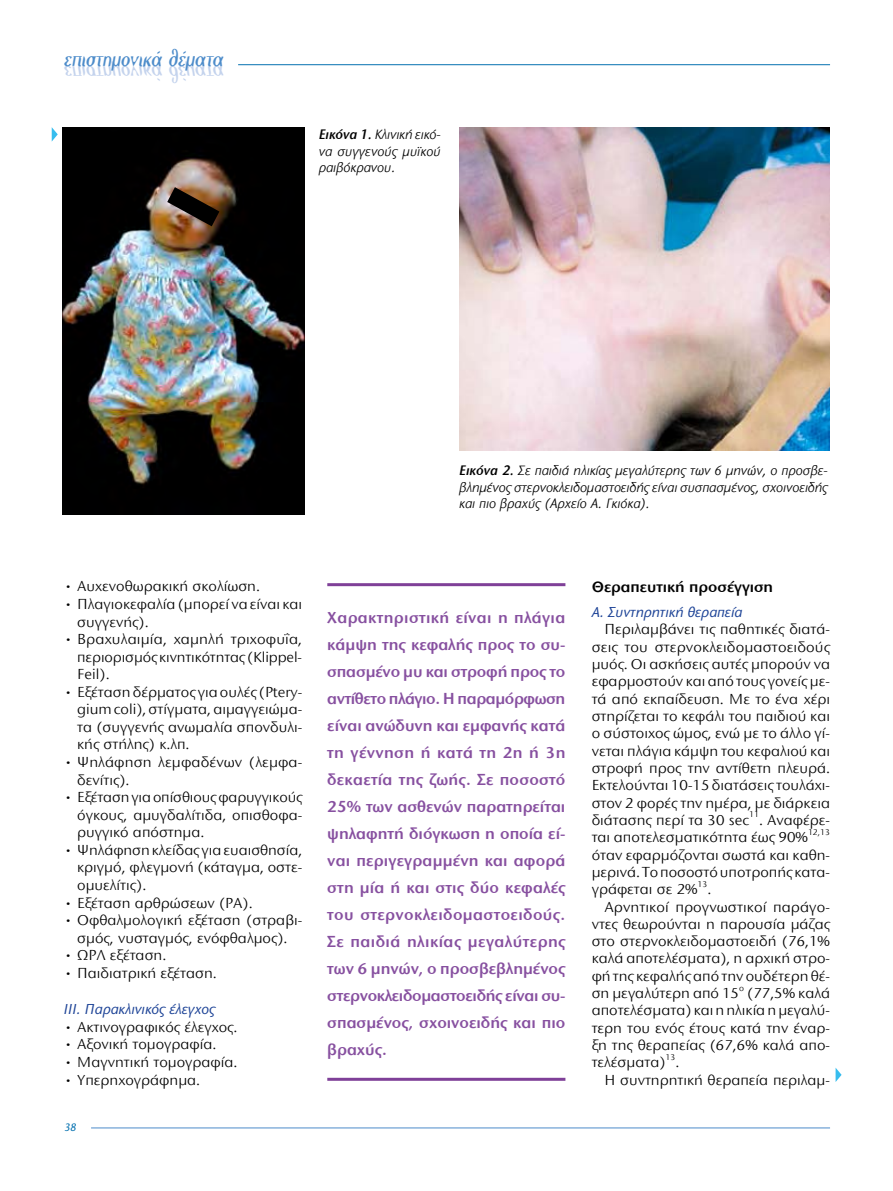
<style>
.page{position:relative;width:893px;height:1191px;background:#fff}
.page>*{position:absolute;margin:0;border:0;box-sizing:border-box;transform-origin:0 0}
.t1{font:600 16.5px/27px "Stone Sans ITC Hel";color:#8750a0;text-align:justify}
.t2{font:600 15.75px "Stone Sans ITC Hel";color:#000}
.t3{font:15px/17.2px "Stone Sans ITC Hel";color:#000;text-align:justify}
.t4{font:italic 500 15px "Stone Sans ITC Hel";color:#1e4497}
.t5{font:italic 14.25px/16.5px "Stone Sans ITC Hel";color:#000;text-align:justify}
.t6{font:italic 500 11.25px "Stone Sans ITC Hel";color:#0571b0;scale:.95 1}
.t7{font:8.7px "Stone Sans ITC Hel";color:#000}
.s1{font-weight:600}
</style>
<div class="page">
<hr style="left:91px;top:1127px;width:739px;height:1px;background:#4d8cca">
<hr style="left:238px;top:64px;width:592px;height:1px;background:#0571b0">
<svg style="left:52px;top:127px;width:6px;height:14px"></svg>
<svg style="left:836px;top:1068px;width:6px;height:14px"></svg>
<img style="left:459px;top:128px;width:370px;height:322px">
<img style="left:63px;top:128px;width:242px;height:386px">
<svg style="left:167px;top:187px;width:52px;height:39px;background:#5e4431"></svg>
<hr style="left:327px;top:583px;width:238px;height:3px;background:#7f4098">
<hr style="left:327px;top:1077px;width:238px;height:3px;background:#7f4098">
<p class="t5" style="left:319px;top:126px;width:123px"><span class="s1">Εικόνα 1.</span> Κλινική εικό&shy;να συγγενούς μυϊκού ραιβόκρανου.</p>
<p class="t5" style="left:459px;top:462px;width:370px"><span class="s1">Εικόνα 2.</span> Σε παιδιά ηλικίας μεγαλύτερης των 6 μηνών, ο προσβε&shy;βλημένος στερνοκλειδομαστοειδής είναι συσπασμένος, σχοινοειδής και πιο βραχύς (Αρχείο Α. Γκιόκα).</p>
<p class="t3" style="left:64px;top:578px;width:198px">• Αυχενοθωρακική σκολίωση.</p>
<p class="t3" style="left:77px;top:595px;width:226px;text-indent:-13px">• Πλαγιοκεφαλία (μπορεί να είναι και συγγενής).</p>
<p class="t3" style="left:77px;top:631px;width:226px;text-indent:-13px">• Βραχυλαιμία, χαμηλή τριχοφυΐα, περιορισμός κινητικότητας (Klippel-Feil).</p>
<p class="t3" style="left:77px;top:683px;width:227px;text-indent:-13px">• Εξέταση δέρματος για ουλές (Ptery&shy;gium coli), στίγματα, αιμαγγειώμα&shy;τα (συγγενής ανωμαλία σπονδυλι&shy;κής στήλης) κ.λπ.</p>
<p class="t3" style="left:77px;top:753px;width:226px;text-indent:-13px">• Ψηλάφηση λεμφαδένων (λεμφα&shy;δενίτις).</p>
<p class="t3" style="left:77px;top:789px;width:227px;text-indent:-13px">• Εξέταση για οπίσθιους φαρυγγικούς όγκους, αμυγδαλίτιδα, οπισθοφα&shy;ρυγγικό απόστημα.</p>
<p class="t3" style="left:77px;top:841px;width:227px;text-indent:-13px">• Ψηλάφηση κλείδας για ευαισθησία, κριγμό, φλεγμονή (κάταγμα, οστε&shy;ομυελίτις).</p>
<p class="t3" style="left:64px;top:894px;width:190px">• Εξέταση αρθρώσεων (ΡΑ).</p>
<p class="t3" style="left:64px;top:911px;width:240px;text-align:center">• Οφθαλμολογική εξέταση (στραβι&shy;σμός, νυσταγμός, ενόφθαλμος).</p>
<p class="t3" style="left:64px;top:947px;width:104px">• ΩΡΛ εξέταση.</p>
<p class="t3" style="left:64px;top:964px;width:155px">• Παιδιατρική εξέταση.</p>
<p class="t4" style="left:64px;top:1001px;width:153px">ΙΙΙ. Παρακλινικός έλεγχος</p>
<p class="t3" style="left:64px;top:1018px;width:175px">• Ακτινογραφικός έλεγχος.</p>
<p class="t3" style="left:64px;top:1036px;width:154px">• Αξονική τομογραφία.</p>
<p class="t3" style="left:64px;top:1053px;width:175px">• Μαγνητική τομογραφία.</p>
<p class="t3" style="left:64px;top:1071px;width:138px">• Υπερηχογράφημα.</p>
<p class="t6" style="left:64px;top:1121px;width:16px">38</p>
<p class="t1" style="left:327px;top:604px;width:240px">Χαρακτηριστική είναι η πλάγια κάμψη της κεφαλής προς το συ&shy;σπασμένο μυ και στροφή προς το αντίθετο πλάγιο. Η παραμόρφωση είναι ανώδυνη και εμφανής κατά τη γέννηση ή κατά τη 2η ή 3η δεκαετία της ζωής. Σε ποσοστό 25% των ασθενών παρατηρείται ψηλαφητή διόγκωση η οποία εί&shy;ναι περιγεγραμμένη και αφορά στη μία ή και στις δύο κεφαλές του στερνοκλειδομαστοειδούς.<br>Σε παιδιά ηλικίας μεγαλύτερης των 6 μηνών, ο προσβεβλημένος στερνοκλειδομαστοειδής είναι συ&shy;σπασμένος, σχοινοειδής και πιο βραχύς.</p>
<p class="t2" style="left:592px;top:578px;width:183px">Θεραπευτική προσέγγιση</p>
<p class="t4" style="left:592px;top:604px;width:152px">Α. Συντηρητική θεραπεία</p>
<p class="t3" style="left:592px;top:621px;width:240px;text-indent:13px">Περιλαμβάνει τις παθητικές διατά&shy;σεις του στερνοκλειδομαστοειδούς μυός. Οι ασκήσεις αυτές μπορούν να εφαρμοστούν και από τους γονείς με&shy;τά από εκπαίδευση. Με το ένα χέρι στηρίζεται το κεφάλι του παιδιού και ο σύστοιχος ώμος, ενώ με το άλλο γί&shy;νεται πλάγια κάμψη του κεφαλιού και στροφή προς την αντίθετη πλευρά.<br>Εκτελούνται 10-15 διατάσεις τουλάχι&shy;στον 2 φορές την ημέρα, με διάρκεια διάτασης περί τα 30 sec</p>
<p class="t7" style="left:749px;top:810px;width:11px">11</p>
<p class="t3" style="left:592px;top:811px;width:240px;text-indent:167px">. Αναφέρε&shy;ται αποτελεσματικότητα έως 90%</p>
<p class="t7" style="left:808px;top:827px;width:24px">12,13</p>
<p class="t3" style="left:592px;top:846px;width:240px">όταν εφαρμόζονται σωστά και καθη&shy;μερινά. Το ποσοστό υποτροπής κατα&shy;γράφεται σε 2%</p>
<p class="t7" style="left:698px;top:879px;width:11px">13</p>
<p class="t3" style="left:707px;top:881px;width:5px">.</p>
<p class="t3" style="left:604px;top:898px;width:227px">Αρνητικοί προγνωστικοί παράγο-</p>
<p class="t3" style="left:592px;top:915px;width:240px">ντες θεωρούνται η παρουσία μάζας</p>
<p class="t3" style="left:592px;top:933px;width:240px">στο στερνοκλειδομαστοειδή (76,1%</p>
<p class="t3" style="left:592px;top:950px;width:240px">καλά αποτελέσματα), η αρχική στρο-</p>
<p class="t3" style="left:592px;top:967px;width:240px">φή της κεφαλής από την ουδέτερη θέ-</p>
<p class="t3" style="left:592px;top:985px;width:149px">ση μεγαλύτερη από 15</p>
<p class="t7" style="left:739px;top:983px;width:6px">ο</p>
<p class="t3" style="left:592px;top:985px;width:240px;text-indent:155px">(77,5% καλά αποτελέσματα) και η ηλικία η μεγαλύ&shy;τερη του ενός έτους κατά την έναρ&shy;ξη της θεραπείας (67,6% καλά απο&shy;τελέσματα)</p>
<p class="t7" style="left:666px;top:1052px;width:11px">13</p>
<p class="t3" style="left:604px;top:1054px;width:227px;text-indent:71px">.<br>Η συντηρητική θεραπεία περιλαμ-</p>
</div>
